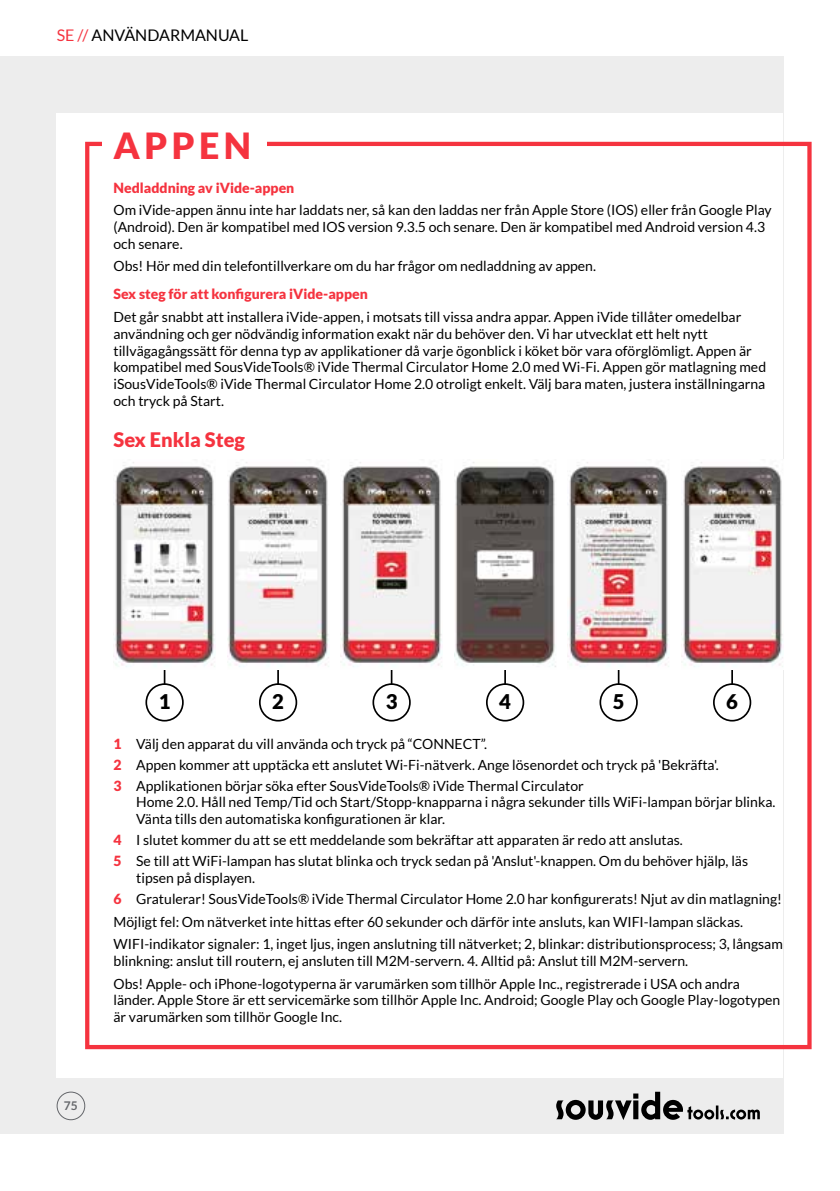
<style>
.page{position:relative;width:840px;height:1191px;background:#fff}
.page>*{position:absolute;margin:0;border:0;box-sizing:border-box;transform-origin:0 0}
.t1{font:900 36px "Lato";letter-spacing:.12em;color:#f5333f}
.t2{font:900 20.2px "Lato";color:#000}
.t3{font:900 20px "Lato";color:#f5333f}
.t4{font:16px "Lato";color:#000}
.t5{font:14px/16.8px "Lato";color:#000}
.t6{font:900 14px "Lato";color:#f5333f}
.t7{font:700 12px "Lato";color:#64666a}
.s1{color:#f5333f}
.s2{font-weight:900;color:#f5333f}
</style>
<div class="page">
<div style="left:0;top:57px;width:782px;height:1077px;background:#ededed"></div>
<div style="left:57px;top:113px;width:725px;height:964px;background:#fff"></div>
<div style="left:85px;top:142px;width:726px;height:907px;border:4px solid #f5333f"></div>
<svg style="left:556px;top:1091px;width:203px;height:29px"></svg>
<div style="left:57px;top:1091px;width:28px;height:29px;border:1px solid #64666a;border-radius:50%"></div>
<div style="left:102px;top:130px;width:164px;height:37px;background:#fff"></div>
<hr style="left:164px;top:652px;width:1px;height:33px;background:#000">
<hr style="left:277px;top:652px;width:2px;height:33px;background:#000">
<hr style="left:390px;top:652px;width:2px;height:33px;background:#000">
<hr style="left:504px;top:652px;width:1px;height:33px;background:#000">
<hr style="left:617px;top:652px;width:2px;height:33px;background:#000">
<hr style="left:730px;top:652px;width:2px;height:33px;background:#000">
<div style="left:145px;top:683px;width:39px;height:38px;border:2px solid #000;border-radius:50%"></div>
<div style="left:259px;top:683px;width:38px;height:38px;border:2px solid #000;border-radius:50%"></div>
<div style="left:372px;top:683px;width:38px;height:38px;border:2px solid #000;border-radius:50%"></div>
<div style="left:485px;top:683px;width:39px;height:38px;border:2px solid #000;border-radius:50%"></div>
<div style="left:599px;top:683px;width:38px;height:38px;border:2px solid #000;border-radius:50%"></div>
<div style="left:712px;top:683px;width:38px;height:38px;border:2px solid #000;border-radius:50%"></div>
<img style="left:113px;top:462px;width:102px;height:207px">
<img style="left:227px;top:462px;width:102px;height:207px">
<img style="left:340px;top:462px;width:102px;height:207px">
<img style="left:454px;top:462px;width:102px;height:207px">
<img style="left:567px;top:462px;width:102px;height:207px">
<img style="left:681px;top:462px;width:101px;height:207px">
<p class="t4" style="left:57px;top:27px;width:193px"><span class="s1">SE //</span> ANVÄNDARMANUAL</p>
<h1 class="t1" style="left:113px;top:125px;width:139px">APPEN</h1>
<p class="t6" style="left:113px;top:179px;width:182px">Nedladdning av iVide-appen</p>
<p class="t5" style="left:113px;top:202px;width:659px">Om iVide-appen ännu inte har laddats ner, så kan den laddas ner från Apple Store (IOS) eller från Google Play (Android). Den är kompatibel med IOS version 9.3.5 och senare. Den är kompatibel med Android version 4.3 och senare.</p>
<p class="t5" style="left:113px;top:258px;width:484px">Obs! Hör med din telefontillverkare om du har frågor om nedladdning av appen.</p>
<p class="t6" style="left:113px;top:286px;width:256px">Sex steg för att konfigurera iVide-appen</p>
<p class="t5" style="left:113px;top:308px;width:653px">Det går snabbt att installera iVide-appen, i motsats till vissa andra appar. Appen iVide tillåter omedelbar användning och ger nödvändig information exakt när du behöver den. Vi har utvecklat ett helt nytt tillvägagångssätt för denna typ av applikationer då varje ögonblick i köket bör vara oförglömligt. Appen är kompatibel med SousVideTools® iVide Thermal Circulator Home 2.0 med Wi-Fi. Appen gör matlagning med iSousVideTools® iVide Thermal Circulator Home 2.0 otroligt enkelt. Välj bara maten, justera inställningarna och tryck på Start.</p>
<h3 class="t3" style="left:113px;top:428px;width:133px">Sex Enkla Steg</h3>
<h2 class="t2" style="left:159px;top:690px;width:13px">1</h2>
<h2 class="t2" style="left:272px;top:690px;width:13px">2</h2>
<h2 class="t2" style="left:385px;top:690px;width:13px">3</h2>
<h2 class="t2" style="left:499px;top:690px;width:13px">4</h2>
<h2 class="t2" style="left:612px;top:690px;width:13px">5</h2>
<h2 class="t2" style="left:726px;top:690px;width:13px">6</h2>
<p class="t7" style="left:64px;top:1098px;width:15px">75</p>
<p class="t5" style="left:113px;top:733px;width:606px;line-height:21px"><span class="s2">1</span> Välj den apparat du vill använda och tryck på “CONNECT”.<br><span class="s2">2</span> Appen kommer att upptäcka ett anslutet Wi-Fi-nätverk. Ange lösenordet och tryck på 'Bekräfta'.<br><span class="s2">3</span> Applikationen börjar söka efter SousVideTools® iVide Thermal Circulator</p>
<p class="t5" style="left:136px;top:794px;width:640px">Home 2.0. Håll ned Temp/Tid och Start/Stopp-knapparna i några sekunder tills WiFi-lampan börjar blinka.<br>Vänta tills den automatiska konfigurationen är klar.</p>
<p class="t5" style="left:113px;top:829px;width:635px;line-height:21px"><span class="s2">4</span> I slutet kommer du att se ett meddelande som bekräftar att apparaten är redo att anslutas.<br><span class="s2">5</span> Se till att WiFi-lampan has slutat blinka och tryck sedan på 'Anslut'-knappen. Om du behöver hjälp, läs</p>
<p class="t5" style="left:113px;top:867px;width:669px;line-height:21px;text-indent:23px">tipsen på displayen.<br><span class="s2">6</span> Gratulerar! SousVideTools® iVide Thermal Circulator Home 2.0 har konfigurerats! Njut av din matlagning!</p>
<p class="t5" style="left:113px;top:910px;width:670px;line-height:22.4px">Möjligt fel: Om nätverket inte hittas efter 60 sekunder och därför inte ansluts, kan WIFI-lampan släckas.<br>WIFI-indikator signaler: 1, inget ljus, ingen anslutning till nätverket; 2, blinkar: distributionsprocess; 3, långsam</p>
<p class="t5" style="left:113px;top:949px;width:627px;line-height:22.4px">blinkning: anslut till routern, ej ansluten till M2M-servern. 4. Alltid på: Anslut till M2M-servern.<br>Obs! Apple- och iPhone-logotyperna är varumärken som tillhör Apple Inc., registrerade i USA och andra</p>
<p class="t5" style="left:113px;top:991px;width:668px">länder. Apple Store är ett servicemärke som tillhör Apple Inc. Android; Google Play och Google Play-logotypen är varumärken som tillhör Google Inc.</p>
</div>
